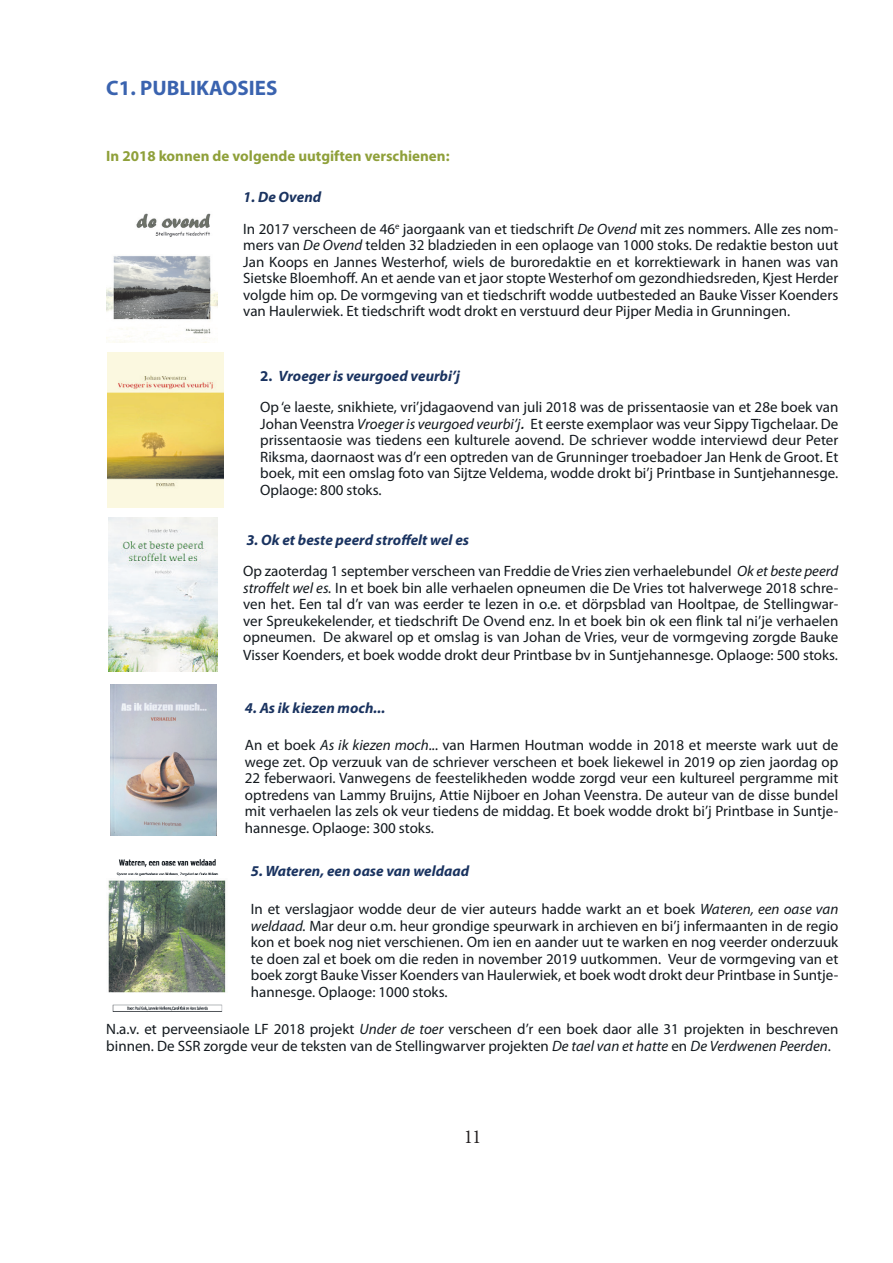
<style>
.page{position:relative;width:893px;height:1263px;background:#fff}
.page>*{position:absolute;margin:0;border:0;box-sizing:border-box;transform-origin:0 0}
.t1{font:700 21px "Myriad Pro";color:#3a63af}
.t2{font:19.8px "Minion Pro";color:#231f20;scale:.91 1}
.t3{font:15px/16.5px "Myriad Pro";color:#13191e;text-align:justify}
.t4{font:italic 700 15px "Myriad Pro";color:#1a3360}
.t5{font:700 15px "Myriad Pro";color:#8fa03a}
.s1{font-weight:700;font-style:italic;color:#1a3360}
.s2{font-style:italic}
.s3{font-weight:700;color:#1a3360}
.s4{font-family:"Verdana";font-style:italic}
</style>
<div class="page">
<img style="left:106px;top:213px;width:112px;height:129px">
<img style="left:107px;top:353px;width:117px;height:154px">
<img style="left:108px;top:518px;width:110px;height:154px">
<img style="left:111px;top:685px;width:105px;height:151px">
<img style="left:108px;top:859px;width:118px;height:153px">
<h1 class="t1" style="left:106px;top:76px;width:173px">C1. PUBLIKAOSIES</h1>
<p class="t5" style="left:106px;top:147px;width:345px">In 2018 konnen de volgende uutgiften verschienen:</p>
<p class="t3" style="left:243px;top:182px;width:597px;line-height:31.5px"><span class="s1">1. De Ovend<br></span>In 2017 verscheen de 46<sup>e</sup> jaorgaank van et tiedschrift <span class="s2">De Ovend</span> mit zes nommers. Alle zes nom-</p>
<p class="t3" style="left:243px;top:237px;width:597px">mers van <span class="s2">De Ovend</span> telden 32 bladzieden in een oplaoge van 1000 stoks. De redaktie beston uut Jan Koops en Jannes Westerhof, wiels de buroredaktie en et korrektiewark in hanen was van Sietske Bloemhoff. An et aende van et jaor stopte Westerhof om gezondhiedsreden, Kjest Herder volgde him op. De vormgeving van et tiedschrift wodde uutbesteded an Bauke Visser Koenders van Haulerwiek. Et tiedschrift wodt drokt en verstuurd deur Pijper Media in Grunningen.</p>
<p class="t3" style="left:260px;top:360px;width:580px;line-height:31.5px"><span class="s3">2.</span> <span class="s1">Vroeger is veurgoed veurbi’j<br></span>Op ‘e laeste, snikhiete, vri’jdagaovend van juli 2018 was de prissentaosie van et 28e boek van</p>
<p class="t3" style="left:260px;top:416px;width:580px">Johan Veenstra <span class="s2">Vroeger is veurgoed veurbi’j</span><span class="s4">.</span> Et eerste exemplaor was veur Sippy Tigchelaar. De prissentaosie was tiedens een kulturele aovend. De schriever wodde interviewd deur Peter Riksma, daornaost was d’r een optreden van de Grunninger troebadoer Jan Henk de Groot. Et boek, mit een omslag foto van Sijtze Veldema, wodde drokt bi’j Printbase in Suntjehannesge.<br>Oplaoge: 800 stoks.</p>
<p class="t3" style="left:243px;top:524px;width:597px;line-height:31.5px"><span class="s1">3. Ok et beste peerd stroffelt wel es<br></span>Op zaoterdag 1 september verscheen van Freddie de Vries zien verhaelebundel <span class="s2">Ok et beste peerd</span></p>
<p class="t3" style="left:243px;top:580px;width:597px"><span class="s2">stroffelt wel es.</span> In et boek bin alle verhaelen opneumen die De Vries tot halverwege 2018 schre&shy;ven het. Een tal d’r van was eerder te lezen in o.e. et dörpsblad van Hooltpae, de Stellingwar&shy;ver Spreukekelender, et tiedschrift De Ovend enz. In et boek bin ok een flink tal ni’je verhaelen opneumen. De akwarel op et omslag is van Johan de Vries, veur de vormgeving zorgde Bauke</p>
<p class="t3" style="left:243px;top:647px;width:596px">Visser Koenders, et boek wodde drokt deur Printbase bv in Suntjehannesge. Oplaoge: 500 stoks.</p>
<p class="t4" style="left:245px;top:699px;width:142px">4. As ik kiezen moch...</p>
<p class="t3" style="left:245px;top:737px;width:595px">An et boek <span class="s2">As ik kiezen moch...</span> van Harmen Houtman wodde in 2018 et meerste wark uut de wege zet. Op verzuuk van de schriever verscheen et boek liekewel in 2019 op zien jaordag op 22 feberwaori. Vanwegens de feestelikheden wodde zorgd veur een kultureel pergramme mit optredens van Lammy Bruijns, Attie Nijboer en Johan Veenstra. De auteur van de disse bundel mit verhaelen las zels ok veur tiedens de middag. Et boek wodde drokt bi’j Printbase in Suntje&shy;hannesge. Oplaoge: 300 stoks.</p>
<p class="t4" style="left:251px;top:863px;width:220px">5. Wateren, een oase van weldaad</p>
<p class="t3" style="left:251px;top:901px;width:589px">In et verslagjaor wodde deur de vier auteurs hadde warkt an et boek <span class="s2">Wateren, een oase van weldaad.</span> Mar deur o.m. heur grondige speurwark in archieven en bi’j infermaanten in de regio kon et boek nog niet verschienen. Om ien en aander uut te warken en nog veerder onderzuuk te doen zal et boek om die reden in november 2019 uutkommen. Veur de vormgeving van et boek zorgt Bauke Visser Koenders van Haulerwiek, et boek wodt drokt deur Printbase in Suntje&shy;hannesge. Oplaoge: 1000 stoks.</p>
<p class="t3" style="left:106px;top:1021px;width:734px">N.a.v. et perveensiaole LF 2018 projekt <span class="s2">Under de toer</span> verscheen d’r een boek daor alle 31 projekten in beschreven binnen. De SSR zorgde veur de teksten van de Stellingwarver projekten <span class="s2">De tael van et hatte</span> en <span class="s2">De Verdwenen Peerden</span>.</p>
<h2 class="t2" style="left:464px;top:1123px;width:20px">11</h2>
</div>
